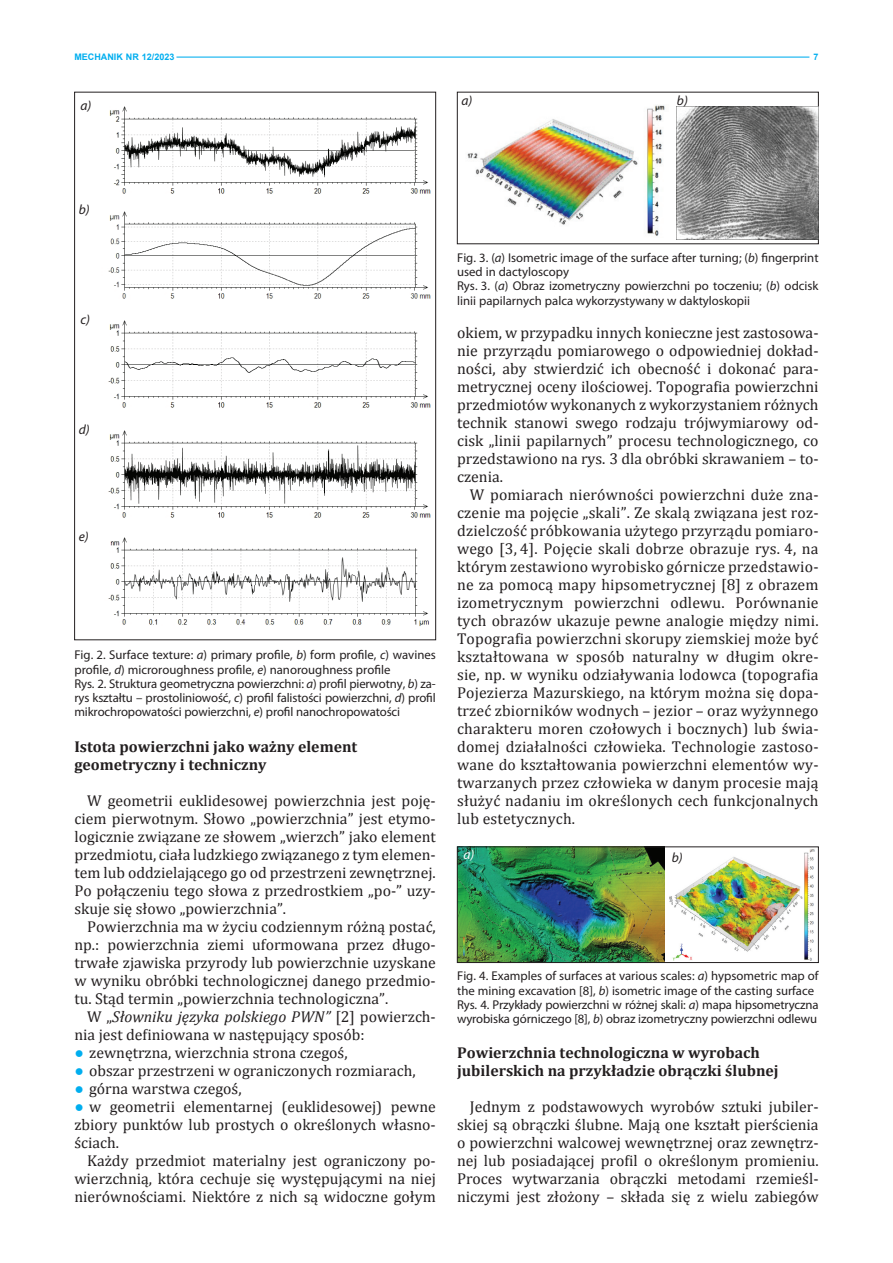
<style>
.page{position:relative;width:893px;height:1263px;background:#fff}
.page>*{position:absolute;margin:0;border:0;box-sizing:border-box;transform-origin:0 0}
.tekst{font:15.75px/18px "Cambria";color:#231f20;text-align:justify}
.tytulik{font:700 15.75px/18px "Cambria";color:#231f20}
.literki{font:italic 13.5px "Myriad Pro";color:#231f20}
.literki-2{font:italic 13.5px "Myriad Pro";color:#fff}
.rysunek{font:12.75px/14.2px "Myriad Pro";color:#231f20}
.t1{font:700 9px "Arial";color:#00aeef}
.s1{font-style:italic}
.s2{font-family:"Arial";color:#00aeef}
</style>
<div class="page">
<img style="left:109px;top:106px;width:322px;height:88px">
<img style="left:108px;top:211px;width:323px;height:88px">
<img style="left:108px;top:320px;width:323px;height:88px">
<img style="left:108px;top:430px;width:323px;height:88px">
<img style="left:108px;top:537px;width:321px;height:89px">
<img style="left:467px;top:105px;width:198px;height:131px">
<img style="left:677px;top:107px;width:142px;height:132px">
<hr style="left:176px;top:57px;width:633px;height:1px;background:#00aeef">
<img style="left:459px;top:849px;width:205px;height:112px">
<img style="left:670px;top:849px;width:145px;height:112px">
<div style="left:457px;top:847px;width:362px;height:116px;border:1px solid #231f20"></div>
<p class="t1" style="left:74px;top:51px;width:102px">MECHANIK NR 12/2023</p>
<p class="t1" style="left:814px;top:51px;width:7px">7</p>
<p class="literki" style="left:80px;top:97px;width:12px">a)</p>
<p class="literki" style="left:461px;top:92px;width:12px">a)</p>
<p class="literki" style="left:677px;top:92px;width:12px">b)</p>
<p class="literki" style="left:79px;top:201px;width:12px">b)</p>
<p class="literki" style="left:80px;top:311px;width:11px">c)</p>
<p class="literki" style="left:79px;top:421px;width:12px">d)</p>
<p class="literki" style="left:79px;top:528px;width:11px">e)</p>
<p class="rysunek" style="left:74px;top:648px;width:363px">Fig. 2. Surface texture: <span class="s1">a</span>) primary profile, <span class="s1">b</span>) form profile, <span class="s1">c</span>) wavines profile, <span class="s1">d</span>) microroughness profile, <span class="s1">e</span>) nanoroughness profile</p>
<p class="rysunek" style="left:74px;top:676px;width:363px;text-align:justify">Rys. 2. Struktura geometryczna powierzchni: <span class="s1">a</span>) profil pierwotny, <span class="s1">b</span>) za&shy;rys kształtu – prostoliniowość, <span class="s1">c</span>) profil falistości powierzchni, <span class="s1">d</span>) profil mikrochropowatości powierzchni, <span class="s1">e</span>) profil nanochropowatości</p>
<p class="tytulik" style="left:74px;top:737px;width:284px">Istota powierzchni jako ważny element geometryczny i techniczny</p>
<p class="tekst" style="left:74px;top:792px;width:363px;text-indent:13px">W geometrii euklidesowej powierzchnia jest poję&shy;ciem pierwotnym. Słowo „powierzchnia” jest etymo&shy;logicznie związane ze słowem „wierzch” jako element przedmiotu, ciała ludzkiego związanego z tym elemen&shy;tem lub oddzielającego go od przestrzeni zewnętrznej.<br>Po połączeniu tego słowa z przedrostkiem „po-” uzy&shy;skuje się słowo „powierzchnia”.</p>
<p class="tekst" style="left:74px;top:918px;width:363px;text-indent:13px">Powierzchnia ma w życiu codziennym różną postać, np.: powierzchnia ziemi uformowana przez długo&shy;trwałe zjawiska przyrody lub powierzchnie uzyskane w wyniku obróbki technologicznej danego przedmio&shy;tu. Stąd termin „powierzchnia technologiczna”.</p>
<p class="tekst" style="left:74px;top:1008px;width:363px;text-indent:13px">W „<span class="s1">Słowniku języka polskiego PWN”</span> [2] powierzch&shy;nia jest definiowana w następujący sposób:</p>
<p class="tekst" style="left:74px;top:1044px;width:275px"><span class="s2">●</span> zewnętrzna, wierzchnia strona czegoś,</p>
<p class="tekst" style="left:74px;top:1062px;width:343px"><span class="s2">●</span> obszar przestrzeni w ograniczonych rozmiarach,</p>
<p class="tekst" style="left:74px;top:1080px;width:169px"><span class="s2">●</span> górna warstwa czegoś,</p>
<p class="tekst" style="left:74px;top:1098px;width:363px"><span class="s2">●</span> w geometrii elementarnej (euklidesowej) pewne zbiory punktów lub prostych o określonych własno&shy;ściach.</p>
<p class="tekst" style="left:74px;top:1152px;width:363px;text-indent:13px">Każdy przedmiot materialny jest ograniczony po&shy;wierzchnią, która cechuje się występującymi na niej nierównościami. Niektóre z nich są widoczne gołym</p>
<p class="rysunek" style="left:457px;top:250px;width:363px">Fig. 3. (<span class="s1">a</span>) Isometric image of the surface after turning; (<span class="s1">b</span>) fingerprint used in dactyloscopy</p>
<p class="rysunek" style="left:457px;top:279px;width:363px">Rys. 3. (<span class="s1">a</span>) Obraz izometryczny powierzchni po toczeniu; (<span class="s1">b</span>) odcisk linii papilarnych palca wykorzystywany w daktyloskopii</p>
<p class="tekst" style="left:457px;top:323px;width:363px">okiem, w przypadku innych konieczne jest zastosowa&shy;nie przyrządu pomiarowego o odpowiedniej dokład&shy;ności, aby stwierdzić ich obecność i dokonać para&shy;metrycznej oceny ilościowej. Topografia powierzchni przedmiotów wykonanych z wykorzystaniem różnych technik stanowi swego rodzaju trójwymiarowy od&shy;cisk „linii papilarnych” procesu technologicznego, co przedstawiono na rys. 3 dla obróbki skrawaniem – to&shy;czenia.</p>
<p class="tekst" style="left:457px;top:485px;width:363px;text-indent:13px">W pomiarach nierówności powierzchni duże zna&shy;czenie ma pojęcie „skali”. Ze skalą związana jest roz&shy;dzielczość próbkowania użytego przyrządu pomiaro&shy;wego [3, 4]. Pojęcie skali dobrze obrazuje rys. 4, na którym zestawiono wyrobisko górnicze przedstawio&shy;ne za pomocą mapy hipsometrycznej [8] z obrazem izometrycznym powierzchni odlewu. Porównanie tych obrazów ukazuje pewne analogie między nimi.<br>Topografia powierzchni skorupy ziemskiej może być kształtowana w sposób naturalny w długim okre&shy;sie, np. w wyniku odziaływania lodowca (topografia Pojezierza Mazurskiego, na którym można się dopa&shy;trzeć zbiorników wodnych – jezior – oraz wyżynnego charakteru moren czołowych i bocznych) lub świa&shy;domej działalności człowieka. Technologie zastoso&shy;wane do kształtowania powierzchni elementów wy&shy;twarzanych przez człowieka w danym procesie mają służyć nadaniu im określonych cech funkcjonalnych lub estetycznych.</p>
<p class="literki-2" style="left:463px;top:846px;width:12px">a)</p>
<p class="literki" style="left:672px;top:849px;width:12px">b)</p>
<p class="rysunek" style="left:457px;top:969px;width:363px">Fig. 4. Examples of surfaces at various scales: <span class="s1">a</span>) hypsometric map of the mining excavation [8], <span class="s1">b</span>) isometric image of the casting surface</p>
<p class="rysunek" style="left:457px;top:997px;width:363px">Rys. 4. Przykłady powierzchni w różnej skali: <span class="s1">a</span>) mapa hipsometryczna wyrobiska górniczego [8], <span class="s1">b</span>) obraz izometryczny powierzchni odlewu</p>
<p class="tytulik" style="left:457px;top:1043px;width:323px">Powierzchnia technologiczna w wyrobach jubilerskich na przykładzie obrączki ślubnej</p>
<p class="tekst" style="left:457px;top:1097px;width:363px;text-indent:13px">Jednym z podstawowych wyrobów sztuki jubiler&shy;skiej są obrączki ślubne. Mają one kształt pierścienia o powierzchni walcowej wewnętrznej oraz zewnętrz&shy;nej lub posiadającej profil o określonym promieniu.<br>Proces wytwarzania obrączki metodami rzemieśl&shy;niczymi jest złożony – składa się z wielu zabiegów</p>
</div>
